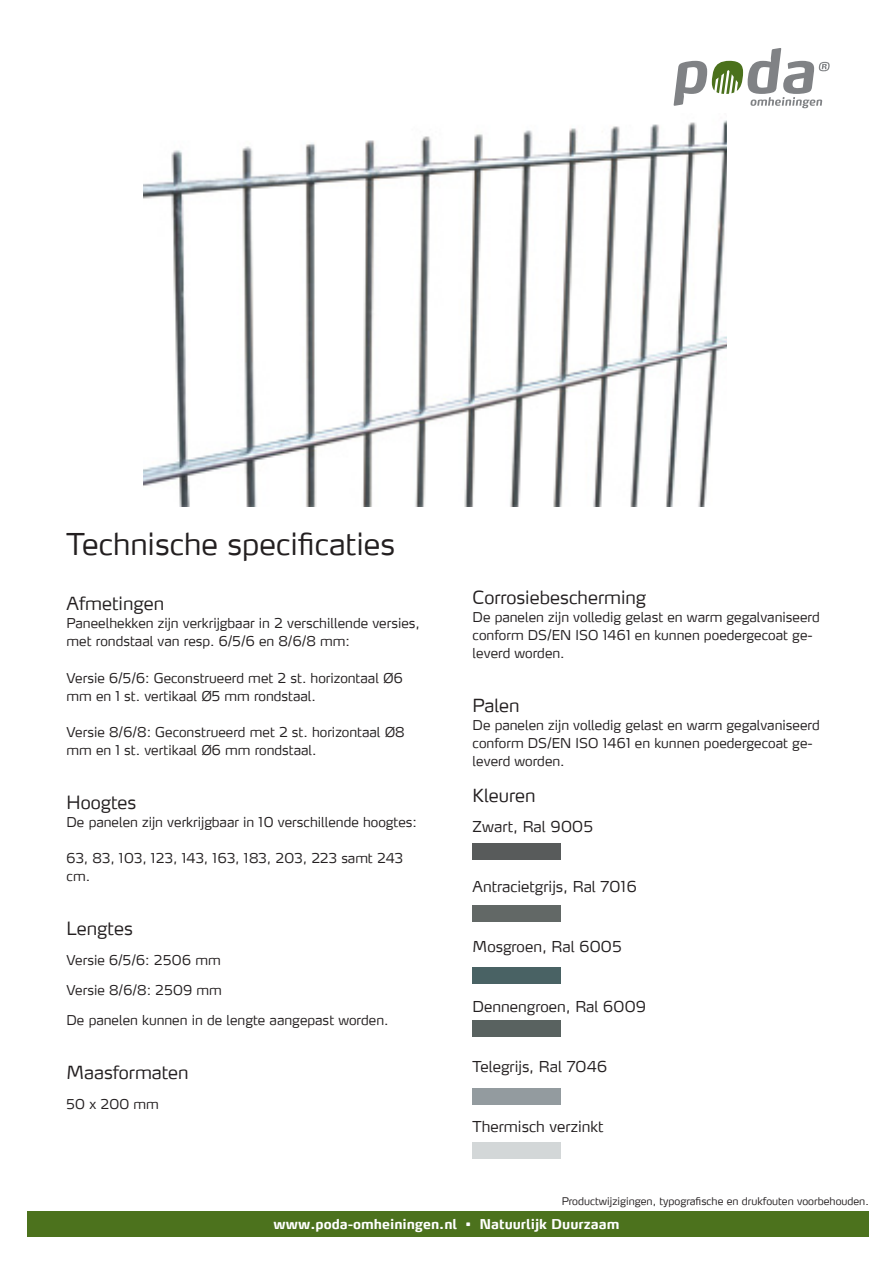
<style>
.page{position:relative;width:893px;height:1263px;background:#fff}
.page>*{position:absolute;margin:0;border:0;box-sizing:border-box;transform-origin:0 0}
.t1{font:300 30px "Max";color:#231f20}
.t2{font:300 18px "Max LF";color:#231f20}
.t3{font:300 15px "Max LF";color:#231f20}
.t4{font:300 13.5px/18px "Max LF";color:#231f20}
.t5{font:700 13.5px "Max";color:#fff}
.t6{font:300 10.5px "Max";color:#231f20}
</style>
<div class="page">
<div style="left:27px;top:1211px;width:842px;height:26px;background:#4c721d"></div>
<svg style="left:674px;top:48px;width:156px;height:60px"></svg>
<img style="left:144px;top:120px;width:582px;height:387px">
<div style="left:473px;top:967px;width:88px;height:17px;background:#496264"></div>
<div style="left:473px;top:1142px;width:88px;height:17px;background:#d3d7d8"></div>
<div style="left:473px;top:1089px;width:88px;height:16px;background:#939b9f"></div>
<div style="left:473px;top:1021px;width:88px;height:16px;background:#596260"></div>
<div style="left:473px;top:905px;width:88px;height:17px;background:#626866"></div>
<div style="left:473px;top:843px;width:88px;height:17px;background:#585b5b"></div>
<p class="t1" style="left:67px;top:525px;width:330px">Technische specificaties</p>
<p class="t2" style="left:67px;top:593px;width:99px">Afmetingen</p>
<p class="t4" style="left:67px;top:614px;width:355px">Paneelhekken zijn verkrijgbaar in 2 verschillende versies, met rondstaal van resp. 6/5/6 en 8/6/8 mm:</p>
<p class="t4" style="left:67px;top:668px;width:338px">Versie 6/5/6: Geconstrueerd met 2 st. horizontaal Ø6 mm en 1 st. vertikaal Ø5 mm rondstaal.</p>
<p class="t4" style="left:67px;top:722px;width:340px">Versie 8/6/8: Geconstrueerd met 2 st. horizontaal Ø8 mm en 1 st. vertikaal Ø6 mm rondstaal.</p>
<p class="t2" style="left:67px;top:791px;width:71px">Hoogtes</p>
<p class="t4" style="left:67px;top:812px;width:352px">De panelen zijn verkrijgbaar in 10 verschillende hoogtes:</p>
<p class="t4" style="left:67px;top:848px;width:338px">63, 83, 103, 123, 143, 163, 183, 203, 223 samt 243 cm.</p>
<p class="t2" style="left:67px;top:917px;width:68px">Lengtes</p>
<p class="t4" style="left:67px;top:950px;width:156px">Versie 6/5/6: 2506 mm</p>
<p class="t4" style="left:67px;top:980px;width:157px">Versie 8/6/8: 2509 mm</p>
<p class="t4" style="left:67px;top:1010px;width:323px">De panelen kunnen in de lengte aangepast worden.</p>
<p class="t2" style="left:67px;top:1061px;width:124px">Maasformaten</p>
<p class="t4" style="left:67px;top:1094px;width:94px">50 x 200 mm</p>
<p class="t2" style="left:473px;top:586px;width:175px">Corrosiebescherming</p>
<p class="t4" style="left:473px;top:607px;width:349px">De panelen zijn volledig gelast en warm gegalvaniseerd conform DS/EN ISO 1461 en kunnen poedergecoat ge&shy;leverd worden.</p>
<p class="t2" style="left:473px;top:694px;width:48px">Palen</p>
<p class="t4" style="left:473px;top:715px;width:349px">De panelen zijn volledig gelast en warm gegalvaniseerd conform DS/EN ISO 1461 en kunnen poedergecoat ge&shy;leverd worden.</p>
<p class="t2" style="left:473px;top:784px;width:64px">Kleuren</p>
<p class="t3" style="left:473px;top:817px;width:122px">Zwart, Ral 9005</p>
<p class="t3" style="left:473px;top:877px;width:166px">Antracietgrijs, Ral 7016</p>
<p class="t3" style="left:473px;top:937px;width:151px">Mosgroen, Ral 6005</p>
<p class="t3" style="left:473px;top:997px;width:175px">Dennengroen, Ral 6009</p>
<p class="t3" style="left:473px;top:1057px;width:136px">Telegrijs, Ral 7046</p>
<p class="t3" style="left:473px;top:1117px;width:132px">Thermisch verzinkt</p>
<p class="t6" style="left:562px;top:1194px;width:309px">Productwijzigingen, typografische en drukfouten voorbehouden.</p>
<p class="t5" style="left:274px;top:1215px;width:347px">www.poda-omheiningen.nl • Natuurlijk Duurzaam</p>
</div>
